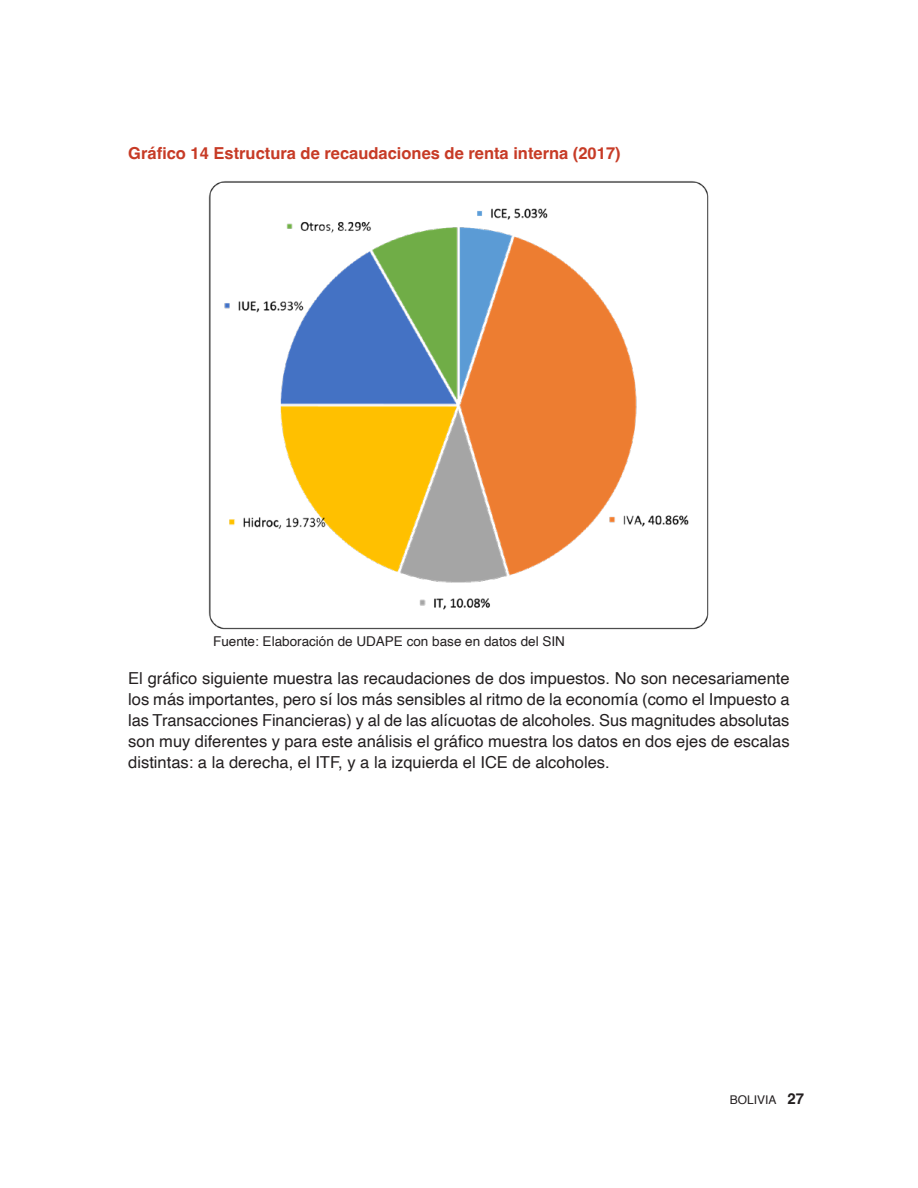
<style>
.page{position:relative;width:918px;height:1188px;background:#fff}
.page>*{position:absolute;margin:0;border:0;box-sizing:border-box;transform-origin:0 0}
.Body{font:16.5px/21px "Helvetica";color:#231f20;text-align:justify}
.Graph_Text{font:700 16.5px "Helvetica";color:#c73b26}
.t1{font:13.5px "Helvetica";color:#231f20}
.t2{font:12px "Helvetica";color:#231f20}
.s1{font-weight:700;font-size:15px}
</style>
<div class="page">
<img style="left:209px;top:181px;width:500px;height:449px">
<p class="Graph_Text" style="left:128px;top:143px;width:494px">Gráfico 14 Estructura de recaudaciones de renta interna (2017)</p>
<p class="t1" style="left:213px;top:631px;width:353px">Fuente: Elaboración de UDAPE con base en datos del SIN</p>
<p class="Body" style="left:128px;top:668px;width:663px">El gráfico siguiente muestra las recaudaciones de dos impuestos. No son necesariamente los más importantes, pero sí los más sensibles al ritmo de la economía (como el Impuesto a las Transacciones Financieras) y al de las alícuotas de alcoholes. Sus magnitudes absolutas son muy diferentes y para este análisis el gráfico muestra los datos en dos ejes de escalas distintas: a la derecha, el ITF, y a la izquierda el ICE de alcoholes.</p>
<p class="t2" style="left:730px;top:1091px;width:76px">BOLIVIA <span class="s1">27</span></p>
</div>
